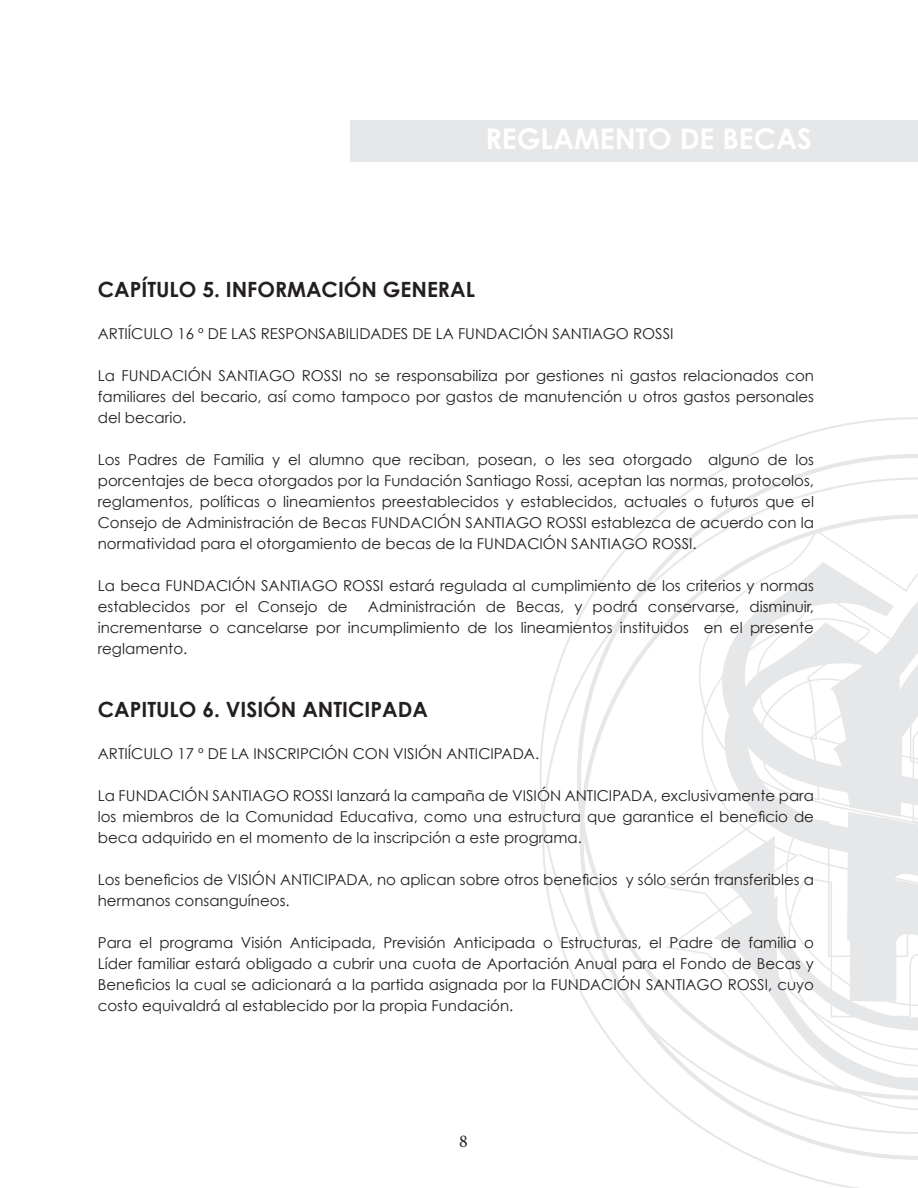
<style>
.page{position:relative;width:918px;height:1188px;background:#fff}
.page>*{position:absolute;margin:0;border:0;box-sizing:border-box;transform-origin:0 0}
.t1{font:700 28.5px "Century Gothic";color:#fff}
.t2{font:700 21px "Century Gothic";color:#231f20}
.t3{font:18px "Minion Pro";color:#231f20}
.t4{font:15px/21px "Century Gothic";color:#231f20;text-align:justify}
</style>
<div class="page">
<div style="left:350px;top:120px;width:568px;height:41px;background:#e6e7e9"></div>
<svg style="left:542px;top:477px;width:376px;height:711px"></svg>
<svg style="left:580px;top:514px;width:338px;height:646px"></svg>
<svg style="left:661px;top:591px;width:257px;height:558px"></svg>
<svg style="left:711px;top:554px;width:207px;height:537px"></svg>
<h1 class="t1" style="left:485px;top:121px;width:328px">REGLAMENTO DE BECAS</h1>
<h2 class="t2" style="left:98px;top:276px;width:379px">CAPÍTULO 5. INFORMACIÓN GENERAL</h2>
<p class="t4" style="left:98px;top:323px;width:577px">ARTIÍCULO 16 º DE LAS RESPONSABILIDADES DE LA FUNDACIÓN SANTIAGO ROSSI</p>
<p class="t4" style="left:98px;top:365px;width:718px">La FUNDACIÓN SANTIAGO ROSSI no se responsabiliza por gestiones ni gastos relacionados con familiares del becario, así como tampoco por gastos de manutención u otros gastos personales del becario.</p>
<p class="t4" style="left:98px;top:449px;width:718px">Los Padres de Familia y el alumno que reciban, posean, o les sea otorgado alguno de los porcentajes de beca otorgados por la Fundación Santiago Rossi, aceptan las normas, protocolos, reglamentos, políticas o lineamientos preestablecidos y establecidos, actuales o futuros que el Consejo de Administración de Becas FUNDACIÓN SANTIAGO ROSSI establezca de acuerdo con la normatividad para el otorgamiento de becas de la FUNDACIÓN SANTIAGO ROSSI.</p>
<p class="t4" style="left:98px;top:575px;width:718px">La beca FUNDACIÓN SANTIAGO ROSSI estará regulada al cumplimiento de los criterios y normas establecidos por el Consejo de</p>
<p class="t4" style="left:98px;top:596px;width:718px;text-indent:270px">Administración de Becas, y podrá conservarse, disminuir, incrementarse o cancelarse por incumplimiento de los lineamientos instituidos en el presente reglamento.</p>
<h2 class="t2" style="left:98px;top:696px;width:332px">CAPITULO 6. VISIÓN ANTICIPADA</h2>
<p class="t4" style="left:98px;top:743px;width:443px">ARTIÍCULO 17 º DE LA INSCRIPCIÓN CON VISIÓN ANTICIPADA.</p>
<p class="t4" style="left:98px;top:785px;width:718px">La FUNDACIÓN SANTIAGO ROSSI lanzará la campaña de VISIÓN ANTICIPADA, exclusivamente para los miembros de la Comunidad Educativa, como una estructura que garantice el beneficio de beca adquirido en el momento de la inscripción a este programa.</p>
<p class="t4" style="left:98px;top:869px;width:718px">Los beneficios de VISIÓN ANTICIPADA, no aplican sobre otros beneficios y sólo serán transferibles a hermanos consanguíneos.</p>
<p class="t4" style="left:98px;top:932px;width:718px">Para el programa Visión Anticipada, Previsión Anticipada o Estructuras, el Padre de familia o Líder familiar estará obligado a cubrir una cuota de Aportación Anual para el Fondo de Becas y Beneficios la cual se adicionará a la partida asignada por la FUNDACIÓN SANTIAGO ROSSI, cuyo costo equivaldrá al establecido por la propia Fundación.</p>
<p class="t3" style="left:459px;top:1129px;width:10px">8</p>
</div>
